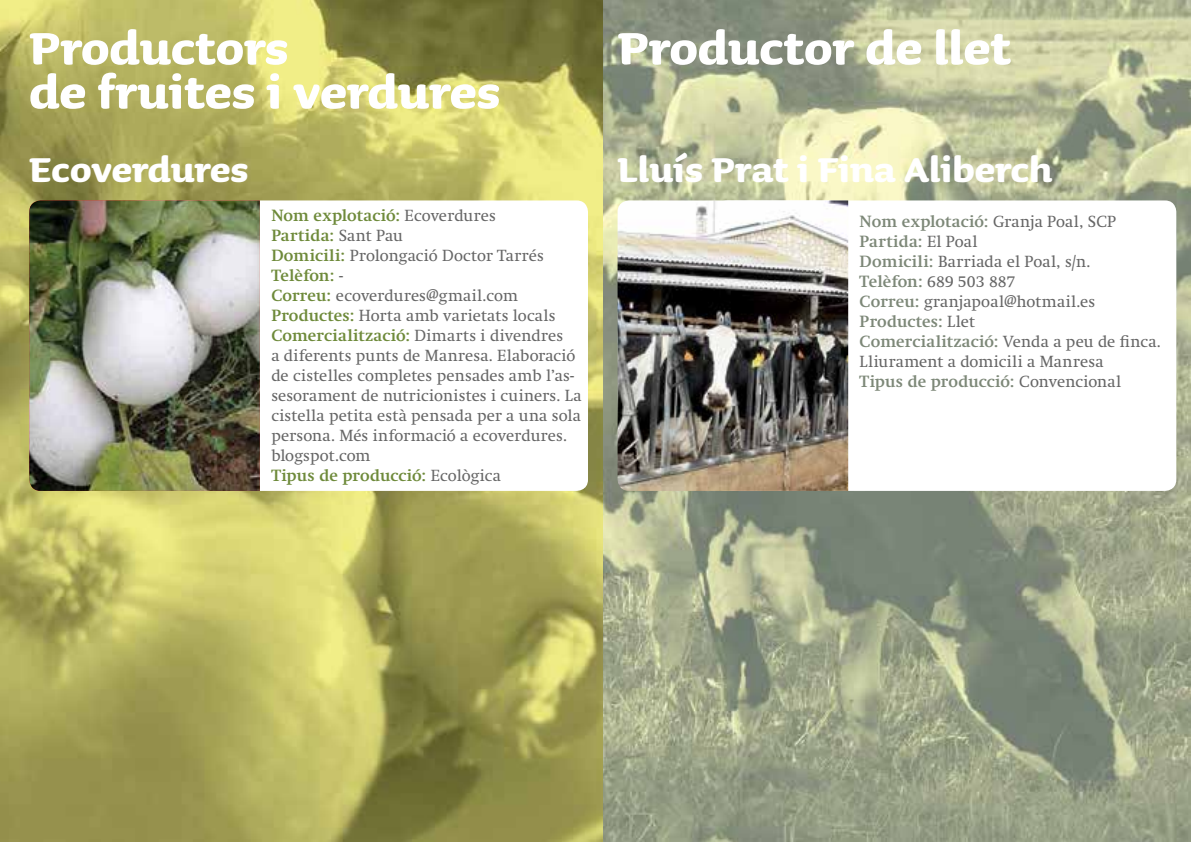
<style>
.page{position:relative;width:1191px;height:842px;background:#fff}
.page>*{position:absolute;margin:0;border:0;box-sizing:border-box;transform-origin:0 0}
.t1{font:700 58px/44px "Sauna";color:#fff}
.t2{font:700 44px "Sauna";color:#fff}
.t3{font:16px/20px "Swift";letter-spacing:.01em;color:#666}
.s1{font-weight:700;color:#6e8a3a}
.s2{font-weight:700;color:#7d8878}
</style>
<div class="page">
<img style="left:0;top:0;width:1191px;height:842px">
<div style="left:126px;top:200px;width:462px;height:291px;background:#fff;border-radius:11px"></div>
<img style="left:29px;top:200px;width:231px;height:291px">
<div style="left:715px;top:200px;width:461px;height:291px;background:#fff;border-radius:11px"></div>
<img style="left:617px;top:200px;width:231px;height:291px">
<h1 class="t1" style="left:29px;top:26px;width:472px">Productors<br>de fruites i verdures</h1>
<h2 class="t2" style="left:29px;top:146px;width:221px">Ecoverdures</h2>
<p class="t3" style="left:271px;top:206px;width:312px"><span class="s1">Nom explotació:</span> Ecoverdures<br><span class="s1">Partida:</span> Sant Pau<br><span class="s1">Domicili:</span> Prolongació Doctor Tarrés <span class="s1">Telèfon:</span> -<br><span class="s1">Correu:</span> ecoverdures@gmail.com <span class="s1">Productes:</span> Horta amb varietats locals <span class="s1">Comercialització:</span> Dimarts i divendres<br>a diferents punts de Manresa. Elaboració de cistelles completes pensades amb l’as&shy;sesorament de nutricionistes i cuiners. La cistella petita està pensada per a una sola persona. Més informació a ecoverdures. blogspot.com<br><span class="s1">Tipus de producció:</span> Ecològica</p>
<h1 class="t1" style="left:617px;top:26px;width:395px">Productor de llet</h1>
<h2 class="t2" style="left:617px;top:146px;width:436px">Lluís Prat i Fina Aliberch</h2>
<p class="t3" style="left:859px;top:212px;width:303px"><span class="s2">Nom explotació:</span> Granja Poal, SCP<br><span class="s2">Partida:</span> El Poal<br><span class="s2">Domicili:</span> Barriada el Poal, s/n.<br><span class="s2">Telèfon:</span> 689 503 887<br><span class="s2">Correu:</span> granjapoal@hotmail.es<br><span class="s2">Productes:</span> Llet<br><span class="s2">Comercialització:</span> Venda a peu de finca.<br>Lliurament a domicili a Manresa<br><span class="s2">Tipus de producció:</span> Convencional</p>
</div>
